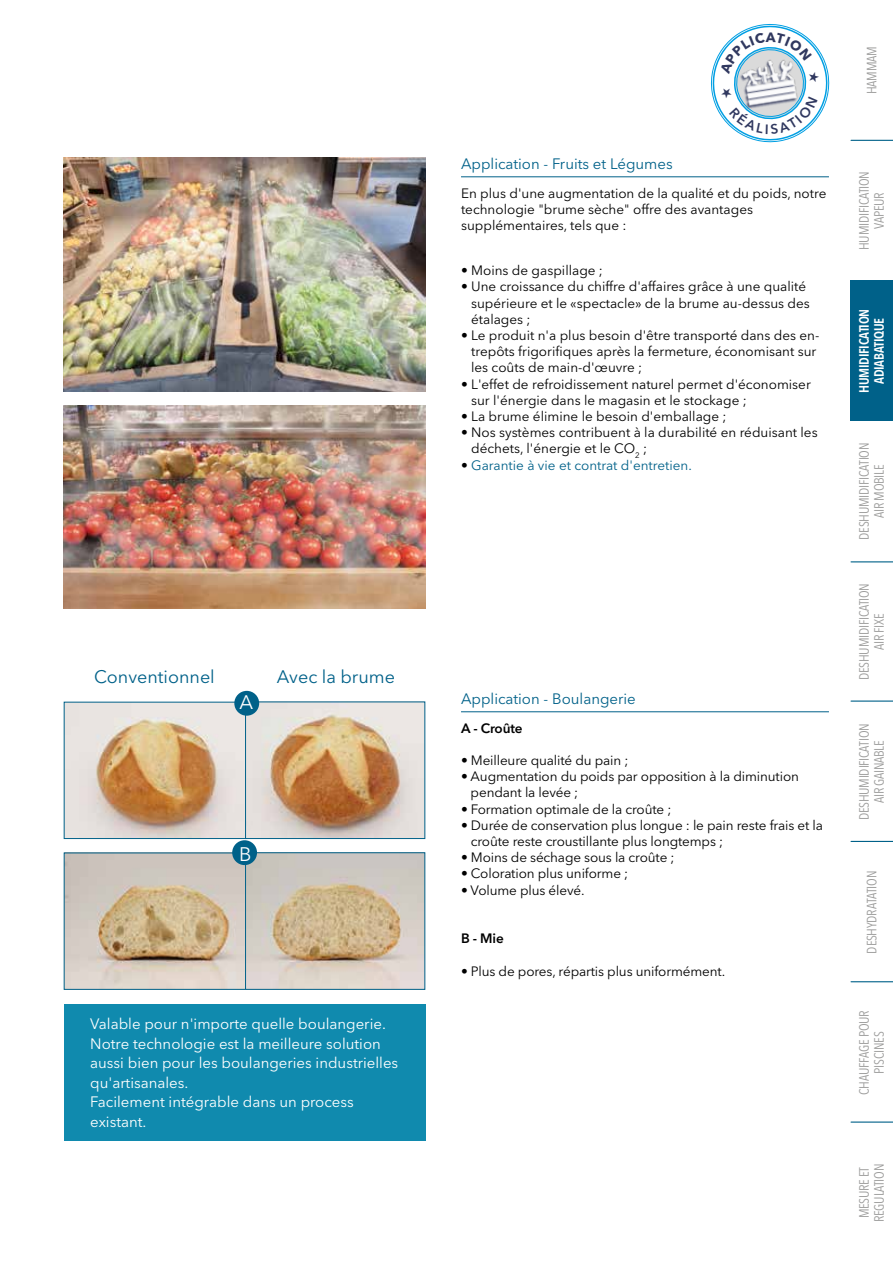
<style>
.page{position:relative;width:893px;height:1263px;background:#fff}
.page>*{position:absolute;margin:0;border:0;box-sizing:border-box;transform-origin:0 0}
.t1{font:19.5px "Avenir Next LT Pro";color:#fff}
.t2{font:18px "Avenir Next LT Pro";color:#006189}
.t3{font:15px/19.5px "Avenir Next LT Pro";color:#fff}
.t4{font:15px "Avenir Next LT Pro";color:#006189}
.t5{font:13.5px/16.2px "Avenir Next LT Pro";color:#000}
.t6{font:13.5px/15px "Avenir Next Condensed";letter-spacing:-.02em;color:#9d9d9c;text-align:center}
.t7{font:13.5px "Avenir Next LT Pro";color:#006189}
.t8{font:600 13.5px/15px "Avenir Next Condensed";letter-spacing:-.02em;color:#fff;text-align:center}
.t9{font:600 13.5px "Avenir Next LT Pro";letter-spacing:-.01em;color:#000}
.s1{color:#000}
</style>
<div class="page">
<img style="left:64px;top:157px;width:361px;height:234px">
<img style="left:64px;top:405px;width:362px;height:204px">
<img style="left:66px;top:704px;width:178px;height:133px">
<div style="left:64px;top:702px;width:182px;height:137px;border:1px solid #006189"></div>
<img style="left:66px;top:854px;width:178px;height:134px">
<div style="left:64px;top:852px;width:182px;height:138px;border:1px solid #006189"></div>
<img style="left:247px;top:703px;width:176px;height:134px">
<div style="left:245px;top:701px;width:180px;height:138px;border:1px solid #006189"></div>
<svg style="left:247px;top:854px;width:176px;height:134px;background:#cfc1ae"></svg>
<div style="left:245px;top:852px;width:180px;height:138px;border:1px solid #006189"></div>
<div style="left:64px;top:1004px;width:362px;height:137px;background:#108aae"></div>
<div style="left:234px;top:691px;width:25px;height:25px;background:#006189;border-radius:50%"></div>
<div style="left:232px;top:840px;width:25px;height:25px;background:#006189;border-radius:50%"></div>
<div style="left:850px;top:281px;width:43px;height:140px;background:#006189"></div>
<hr style="left:851px;top:561px;width:42px;height:1px;background:#006189">
<hr style="left:851px;top:700px;width:42px;height:2px;background:#006189">
<hr style="left:851px;top:841px;width:42px;height:1px;background:#006189">
<hr style="left:851px;top:981px;width:42px;height:1px;background:#006189">
<hr style="left:851px;top:1121px;width:42px;height:2px;background:#006189">
<hr style="left:851px;top:140px;width:42px;height:1px;background:#006189">
<hr style="left:461px;top:176px;width:368px;height:1px;background:#006189">
<hr style="left:461px;top:711px;width:368px;height:1px;background:#006189">
<svg style="left:710px;top:24px;width:120px;height:119px"></svg>
<h2 class="t2" style="left:94px;top:665px;width:122px">Conventionnel</h2>
<h2 class="t2" style="left:277px;top:665px;width:120px">Avec la brume</h2>
<h1 class="t1" style="left:240px;top:690px;width:15px">A</h1>
<h1 class="t1" style="left:239px;top:842px;width:14px">B</h1>
<p class="t3" style="left:90px;top:1014px;width:310px">Valable pour n'importe quelle boulangerie.<br>Notre technologie est la meilleure solution aussi bien pour les boulangeries industrielles qu'artisanales.<br>Facilement intégrable dans un process existant.</p>
<p class="t4" style="left:461px;top:154px;width:213px">Application - Fruits et Légumes</p>
<p class="t5" style="left:461px;top:185px;width:367px">En plus d'une augmentation de la qualité et du poids, notre technologie "brume sèche" offre des avantages supplémentaires, tels que :</p>
<p class="t5" style="left:461px;top:262px;width:143px">• Moins de gaspillage ;</p>
<p class="t5" style="left:471px;top:279px;width:340px;text-indent:-10px">• Une croissance du chiffre d'affaires grâce à une qualité supérieure et le «spectacle» de la brume au-dessus des étalages ;</p>
<p class="t5" style="left:471px;top:327px;width:350px;text-indent:-10px">• Le produit n'a plus besoin d'être transporté dans des en&shy;trepôts frigorifiques après la fermeture, économisant sur les coûts de main-d'œuvre ;</p>
<p class="t5" style="left:471px;top:376px;width:341px;text-indent:-10px">• L'effet de refroidissement naturel permet d'économiser sur l'énergie dans le magasin et le stockage ;</p>
<p class="t5" style="left:461px;top:408px;width:267px">• La brume élimine le besoin d'emballage ;</p>
<p class="t5" style="left:471px;top:424px;width:348px;text-indent:-10px">• Nos systèmes contribuent à la durabilité en réduisant les déchets, l'énergie et le CO<sub>2</sub> ;</p>
<p class="t7" style="left:461px;top:457px;width:232px"><span class="s1">•</span> Garantie à vie et contrat d'entretien.</p>
<p class="t4" style="left:461px;top:689px;width:176px">Application - Boulangerie</p>
<p class="t9" style="left:461px;top:720px;width:63px">A - Croûte</p>
<p class="t5" style="left:461px;top:752px;width:169px">• Meilleure qualité du pain ;</p>
<p class="t5" style="left:471px;top:768px;width:330px;text-indent:-10px">• Augmentation du poids par opposition à la diminution pendant la levée ;</p>
<p class="t5" style="left:461px;top:801px;width:212px">• Formation optimale de la croûte ;</p>
<p class="t5" style="left:471px;top:817px;width:354px;text-indent:-10px">• Durée de conservation plus longue : le pain reste frais et la croûte reste croustillante plus longtemps ;</p>
<p class="t5" style="left:461px;top:849px;width:215px">• Moins de séchage sous la croûte ;</p>
<p class="t5" style="left:461px;top:865px;width:169px">• Coloration plus uniforme ;</p>
<p class="t5" style="left:461px;top:882px;width:125px">• Volume plus élevé.</p>
<p class="t9" style="left:461px;top:930px;width:44px">B - Mie</p>
<p class="t5" style="left:461px;top:963px;width:266px">• Plus de pores, répartis plus uniformément.</p>
<p class="t6" style="left:863px;top:94px;width:49px;rotate:-90deg">HAMMAM</p>
<p class="t6" style="left:856px;top:250px;width:81px;rotate:-90deg">HUMIDIFICATION<br>VAPEUR</p>
<p class="t8" style="left:856px;top:393px;width:86px;rotate:-90deg">HUMIDIFICATION<br>ADIABATIQUE</p>
<p class="t6" style="left:856px;top:540px;width:99px;rotate:-90deg">DESHUMIDIFICATION<br>AIR MOBILE</p>
<p class="t6" style="left:856px;top:680px;width:99px;rotate:-90deg">DESHUMIDIFICATION<br>AIR FIXE</p>
<p class="t6" style="left:856px;top:820px;width:99px;rotate:-90deg">DESHUMIDIFICATION<br>AIR GAINABLE</p>
<p class="t6" style="left:863px;top:953px;width:84px;rotate:-90deg">DESHYDRATATION</p>
<p class="t6" style="left:856px;top:1095px;width:86px;rotate:-90deg">CHAUFFAGE POUR<br>PISCINES</p>
<p class="t6" style="left:856px;top:1222px;width:60px;text-align:left;rotate:-90deg">MESURE ET<br>REGULATION</p>
</div>
